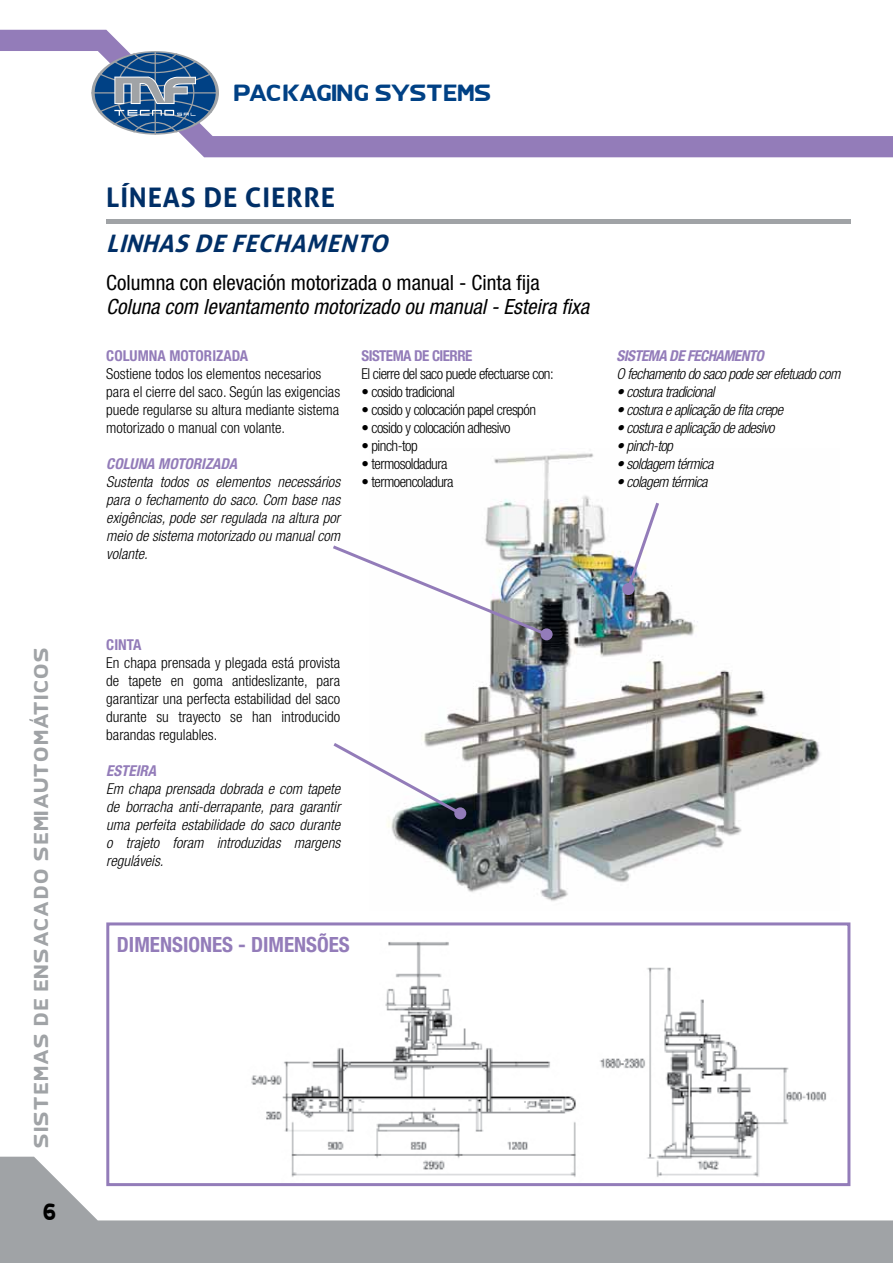
<style>
.page{position:relative;width:893px;height:1263px;background:#fff}
.page>*{position:absolute;margin:0;border:0;box-sizing:border-box;transform-origin:0 0}
.t1{font:700 27px "Aller";letter-spacing:.03em;color:#002f67}
.t2{font:italic 700 24px "Aller";color:#002f67}
.t3{font:24px "SK Yfont Thick";color:#000}
.t4{font:italic condensed 21px "Helvetica Neue";color:#000}
.t5{font:condensed 21px "Helvetica Neue";color:#000}
.t6{font:700 condensed 21px "Helvetica Neue";color:#937cb9}
.t7{font:21px "SK Yfont Thick";letter-spacing:-.045em;color:#004185}
.t8{font:18px "SK Yfont Thick";letter-spacing:.08em;color:#a0a3a6}
.t9{font:italic 300 condensed 15px/18px "Helvetica Neue";letter-spacing:-.035em;color:#000;text-align:justify}
.t10{font:300 condensed 15px/18px "Helvetica Neue";color:#000}
.t11{font:300 condensed 15px "Helvetica Neue";letter-spacing:-.035em;color:#000}
.t12{font:italic 700 condensed 15px "Helvetica Neue";letter-spacing:-.01em;color:#937cb9}
.t13{font:700 condensed 15px "Helvetica Neue";color:#937cb9}
.t14{font:italic 700 condensed 15px "Helvetica Neue";letter-spacing:-.035em;color:#937cb9}
.t15{font:700 condensed 15px "Helvetica Neue";letter-spacing:-.035em;color:#937cb9}
</style>
<div class="page">
<svg style="left:0;top:1157px;width:893px;height:106px;fill:#a0a3a6"></svg>
<svg style="left:0;top:30px;width:893px;height:127px"></svg>
<hr style="left:106px;top:219px;width:744px;height:4px;background:#a0a3a6">
<svg style="left:91px;top:51px;width:128px;height:84px"></svg>
<img style="left:387px;top:453px;width:434px;height:448px">
<img style="left:210px;top:942px;width:636px;height:240px">
<div style="left:106px;top:922px;width:744px;height:264px;border:3px solid #937cb9"></div>
<svg style="left:333px;top:543px;width:218px;height:95px"></svg>
<div style="left:541px;top:628px;width:12px;height:12px;background:#937cb9;border-radius:50%"></div>
<svg style="left:624px;top:499px;width:37px;height:94px"></svg>
<div style="left:622px;top:583px;width:12px;height:12px;background:#937cb9;border-radius:50%"></div>
<svg style="left:333px;top:740px;width:131px;height:77px"></svg>
<div style="left:454px;top:807px;width:12px;height:12px;background:#937cb9;border-radius:50%"></div>
<p class="t8" style="left:34px;top:1148px;width:502px;rotate:-90deg">SISTEMAS DE ENSACADO SEMIAUTOMATICOS</p>
<h2 class="t3" style="left:43px;top:1201px;width:16px">6</h2>
<h3 class="t7" style="left:234px;top:85px;width:259px">PAC KAGING SYSTEMS</h3>
<h1 class="t1" style="left:106px;top:181px;width:230px">LÍNEAS DE CIERRE</h1>
<h2 class="t2" style="left:106px;top:229px;width:290px">LINHAS DE FECHAMENTO</h2>
<h3 class="t5" style="left:106px;top:271px;width:435px">Columna con elevación motorizada o manual - Cinta fija</h3>
<h3 class="t4" style="left:106px;top:295px;width:484px">Coluna com levantamento motorizado ou manual - Esteira fixa</h3>
<p class="t15" style="left:361px;top:346px;width:112px">SISTEMA DE CIERRE</p>
<p class="t11" style="left:361px;top:365px;width:194px">El cierre del saco puede efectuarse con:</p>
<p class="t11" style="left:361px;top:383px;width:95px">• cosido tradicional</p>
<p class="t11" style="left:361px;top:401px;width:176px">• cosido y colocación papel crespón</p>
<p class="t11" style="left:361px;top:419px;width:151px">• cosido y colocación adhesivo</p>
<p class="t11" style="left:361px;top:437px;width:58px">• pinch-top</p>
<p class="t11" style="left:361px;top:455px;width:87px">• termosoldadura</p>
<p class="t11" style="left:361px;top:473px;width:94px">• termoencoladura</p>
<p class="t13" style="left:106px;top:346px;width:143px">COLUMNA MOTORIZADA</p>
<p class="t10" style="left:106px;top:364px;width:235px">Sostiene todos los elementos necesarios para el cierre del saco. Según las exigencias puede regularse su altura mediante sistema motorizado o manual con volante.</p>
<p class="t12" style="left:106px;top:454px;width:132px">COLUNA MOTORIZADA</p>
<p class="t9" style="left:106px;top:472px;width:235px">Sustenta todos os elementos necessários para o fechamento do saco. Com base nas exigências, pode ser regulada na altura por meio de sistema motorizado ou manual com volante.</p>
<p class="t14" style="left:617px;top:346px;width:149px">SISTEMA DE FECHAMENTO</p>
<p class="t9" style="left:617px;top:364px;width:225px">O fechamento do saco pode ser efetuado com</p>
<p class="t9" style="left:617px;top:382px;width:100px">• costura tradicional</p>
<p class="t9" style="left:617px;top:400px;width:168px">• costura e aplicação de fita crepe</p>
<p class="t9" style="left:617px;top:418px;width:159px">• costura e aplicação de adesivo</p>
<p class="t9" style="left:617px;top:436px;width:58px">• pinch-top</p>
<p class="t9" style="left:617px;top:454px;width:98px">• soldagem térmica</p>
<p class="t9" style="left:617px;top:472px;width:93px">• colagem térmica</p>
<p class="t13" style="left:106px;top:635px;width:37px">CINTA</p>
<p class="t10" style="left:106px;top:653px;width:235px;text-align:justify">En chapa prensada y plegada está provista de tapete en goma antideslizante, para garantizar una perfecta estabilidad del saco durante su trayecto se han introducido barandas regulables.</p>
<p class="t12" style="left:106px;top:761px;width:51px">ESTEIRA</p>
<p class="t9" style="left:106px;top:779px;width:235px">Em chapa prensada dobrada e com tapete de borracha anti-derrapante, para garantir uma perfeita estabilidade do saco durante o trajeto foram introduzidas margens reguláveis.</p>
<h3 class="t6" style="left:117px;top:932px;width:234px">DIMENSIONES - DIMENSÕES</h3>
</div>
